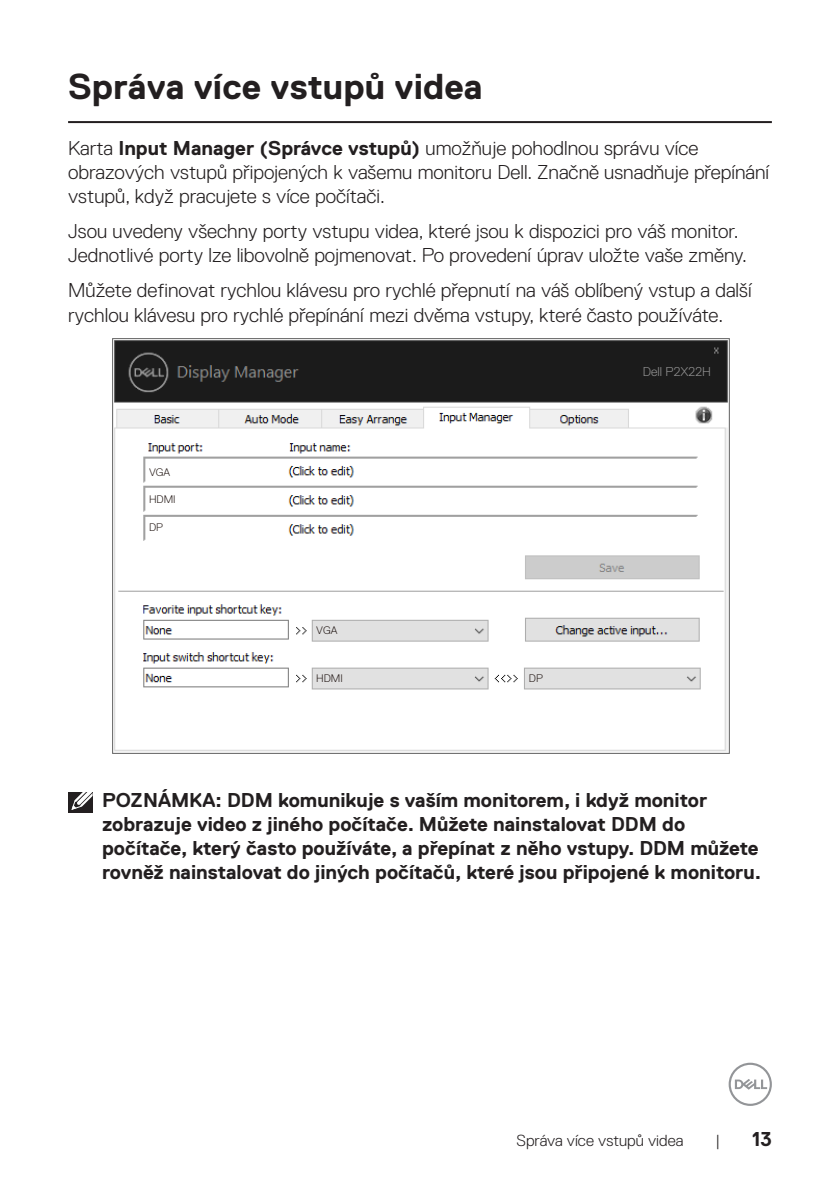
<style>
.page{position:relative;width:840px;height:1191px;background:#fff}
.page>*{position:absolute;margin:0;border:0;box-sizing:border-box;transform-origin:0 0}
.Head_1{font:700 36px "Dell Replica";color:#231f20}
.Paragraph{font:300 20px/24px "Dell Replica";color:#231f20}
.Note{font:700 20px/24px "Dell Replica";color:#231f20}
.t1{font:300 16px "Dell Replica";color:#231f20}
.t2{font:300 12.8px "Dell Replica";color:#939393}
.t3{font:300 11px "Dell Replica";color:#231815}
.s1{font-weight:700}
</style>
<div class="page">
<svg style="left:728px;top:1062px;width:43px;height:44px"></svg>
<hr style="left:68px;top:121px;width:703px;height:2px;background:#231f20">
<img style="left:112px;top:338px;width:618px;height:416px">
<div style="left:147px;top:494px;width:40px;height:13px;background:#fff"></div>
<div style="left:147px;top:464px;width:18px;height:13px;background:#fff"></div>
<div style="left:314px;top:624px;width:38px;height:13px;background:#e1e1e1"></div>
<div style="left:526px;top:671px;width:38px;height:14px;background:#e1e1e1"></div>
<div style="left:314px;top:671px;width:38px;height:14px;background:#e1e1e1"></div>
<div style="left:147px;top:522px;width:80px;height:13px;background:#fff"></div>
<div style="left:68px;top:792px;width:24px;height:21px;background:#231f20"></div>
<svg style="left:71px;top:792px;width:22px;height:19px"></svg>
<p class="Head_1" style="left:68px;top:66px;width:415px">Správa více vstupů videa</p>
<p class="Paragraph" style="left:68px;top:136px;width:702px">Karta <span class="s1">Input Manager (Správce vstupů)</span> umožňuje pohodlnou správu více obrazových vstupů připojených k vašemu monitoru Dell. Značně usnadňuje přepínání vstupů, když pracujete s více počítači.</p>
<p class="Paragraph" style="left:68px;top:219px;width:680px">Jsou uvedeny všechny porty vstupu videa, které jsou k dispozici pro váš monitor.<br>Jednotlivé porty lze libovolně pojmenovat. Po provedení úprav uložte vaše změny.</p>
<p class="Paragraph" style="left:68px;top:279px;width:684px">Můžete definovat rychlou klávesu pro rychlé přepnutí na váš oblíbený vstup a další rychlou klávesu pro rychlé přepínání mezi dvěma vstupy, které často používáte.</p>
<p class="t3" style="left:149px;top:466px;width:23px">VGA</p>
<p class="t3" style="left:149px;top:493px;width:28px">HDMI</p>
<p class="t3" style="left:149px;top:521px;width:15px">DP</p>
<p class="t3" style="left:316px;top:624px;width:23px">VGA</p>
<p class="t3" style="left:316px;top:672px;width:28px">HDMI</p>
<p class="t3" style="left:528px;top:672px;width:15px">DP</p>
<p class="t2" style="left:642px;top:364px;width:69px">Dell P2X22H</p>
<p class="Note" style="left:102px;top:788px;width:660px">POZNÁMKA: DDM komunikuje s vaším monitorem, i když monitor zobrazuje video z jiného počítače. Můžete nainstalovat DDM do počítače, který často používáte, a přepínat z něho vstupy. DDM můžete rovněž nainstalovat do jiných počítačů, které jsou připojené k monitoru.</p>
<p class="t1" style="left:516px;top:1131px;width:168px">Správa více vstupů videa</p>
<p class="t1" style="left:715px;top:1131px;width:6px">|</p>
<p class="Note" style="left:751px;top:1126px;width:21px">13</p>
</div>
